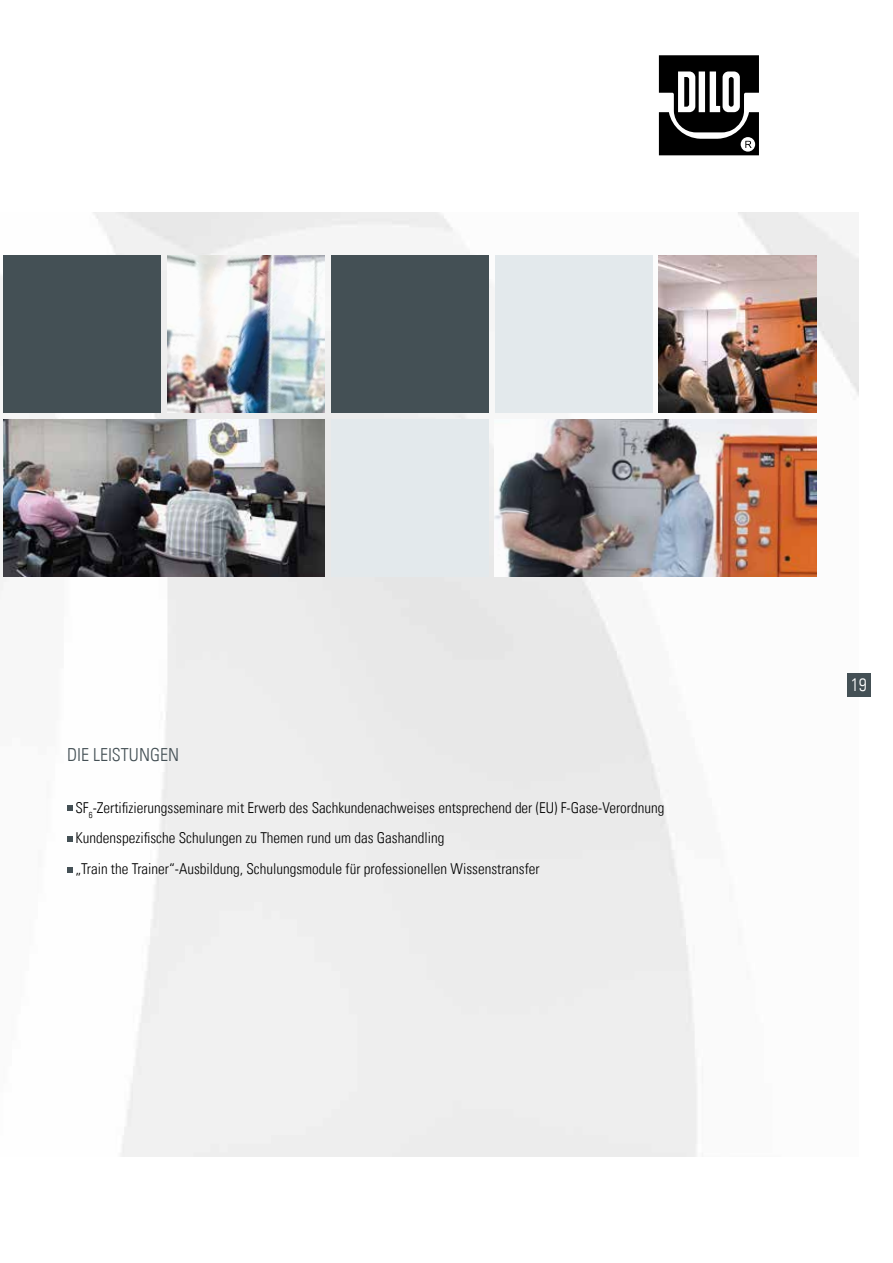
<style>
.page{position:relative;width:893px;height:1263px;background:#fff}
.page>*{position:absolute;margin:0;border:0;box-sizing:border-box;transform-origin:0 0}
.t1{font:300 condensed 18px "Univers LT";color:#445055}
.t2{font:300 condensed 18px "Univers LT";color:#fff}
.t3{font:300 condensed 15px/30.8px "Univers LT";color:#000}
</style>
<div class="page">
<img style="left:0;top:213px;width:859px;height:944px">
<svg style="left:659px;top:55px;width:100px;height:100px"></svg>
<div style="left:847px;top:673px;width:24px;height:24px;background:#445055"></div>
<img style="left:167px;top:255px;width:158px;height:158px">
<div style="left:331px;top:419px;width:158px;height:158px;background:#e3e9ec"></div>
<div style="left:495px;top:255px;width:157px;height:158px;background:#e3e9ec"></div>
<div style="left:331px;top:255px;width:158px;height:158px;background:#445055"></div>
<img style="left:659px;top:255px;width:157px;height:158px">
<div style="left:3px;top:255px;width:158px;height:158px;background:#445055"></div>
<img style="left:495px;top:419px;width:321px;height:158px">
<img style="left:3px;top:419px;width:322px;height:158px">
<svg style="left:67px;top:805px;width:5px;height:5px"></svg>
<svg style="left:67px;top:836px;width:5px;height:5px"></svg>
<svg style="left:67px;top:867px;width:5px;height:5px"></svg>
<p class="t1" style="left:67px;top:744px;width:113px">DIE LEISTUNGEN</p>
<p class="t3" style="left:75px;top:792px;width:590px">SF<sub>6</sub>-Zertifizierungsseminare mit Erwerb des Sachkundenachweises entsprechend der (EU) F-Gase-Verordnung<br>Kundenspezifische Schulungen zu Themen rund um das Gashandling<br>„Train the Trainer“-Ausbildung, Schulungsmodule für professionellen Wissenstransfer</p>
<p class="t2" style="left:851px;top:674px;width:17px">19</p>
</div>
